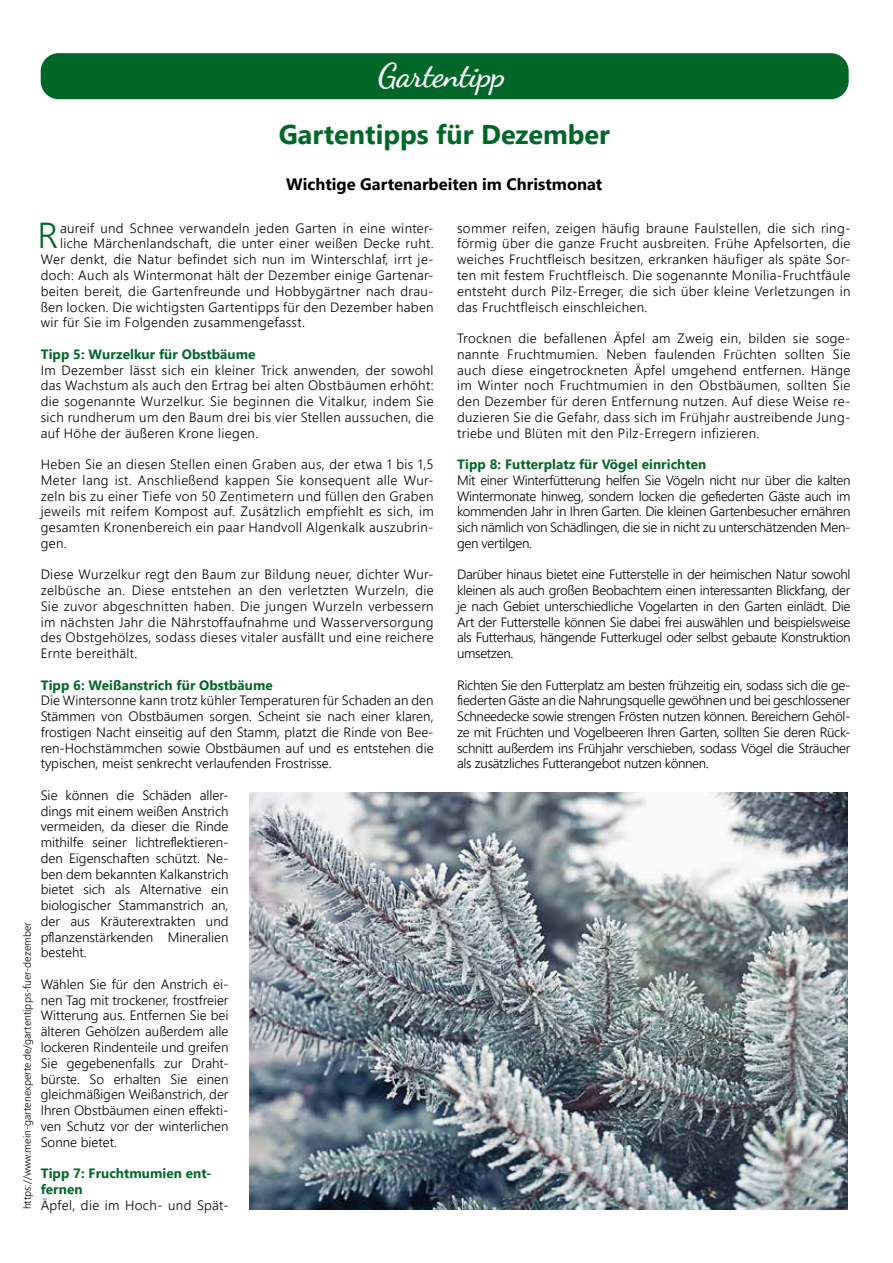
<style>
.page{position:relative;width:893px;height:1263px;background:#fff}
.page>*{position:absolute;margin:0;border:0;box-sizing:border-box;transform-origin:0 0}
.t1{font:300 36px "Segoe UI";color:#006728}
.t2{font:700 33px "Dancing Script";color:#fff}
.t3{font:700 27px "Segoe UI";color:#006728}
.t4{font:700 16.5px "Segoe UI";color:#000}
.t5{font:300 13.5px/15.8px "Segoe UI";letter-spacing:.025em;color:#000;text-align:justify}
.t6{font:700 13.5px/15.8px "Segoe UI";letter-spacing:.005em;color:#006728}
.t7{font:300 10.5px "Segoe UI";color:#000}
</style>
<div class="page">
<div style="left:41px;top:53px;width:808px;height:46px;background:#006728;border-radius:18px"></div>
<img style="left:250px;top:792px;width:598px;height:417px">
<h2 class="t2" style="left:378px;top:55px;width:129px">Gartentipp</h2>
<h3 class="t3" style="left:279px;top:109px;width:333px">Gartentipps für Dezember</h3>
<p class="t4" style="left:286px;top:168px;width:318px">Wichtige Gartenarbeiten im Christmonat</p>
<h1 class="t1" style="left:37px;top:207px;width:22px">R</h1>
<p class="t5" style="left:60px;top:220px;width:375px">aureif und Schnee verwandeln jeden Garten in eine winter-</p>
<p class="t5" style="left:60px;top:235px;width:375px">liche Märchenlandschaft, die unter einer weißen Decke ruht.</p>
<p class="t5" style="left:41px;top:251px;width:394px">Wer denkt, die Natur befindet sich nun im Winterschlaf, irrt je-</p>
<p class="t5" style="left:41px;top:267px;width:394px">doch: Auch als Wintermonat hält der Dezember einige Gartenar-</p>
<p class="t5" style="left:41px;top:283px;width:394px">beiten bereit, die Gartenfreunde und Hobbygärtner nach drau-</p>
<p class="t5" style="left:41px;top:298px;width:394px">ßen locken. Die wichtigsten Gartentipps für den Dezember haben</p>
<p class="t5" style="left:41px;top:314px;width:266px">wir für Sie im Folgenden zusammengefasst.</p>
<p class="t6" style="left:41px;top:345px;width:216px">Tipp 5: Wurzelkur für Obstbäume</p>
<p class="t5" style="left:41px;top:361px;width:394px">Im Dezember lässt sich ein kleiner Trick anwenden, der sowohl das Wachstum als auch den Ertrag bei alten Obstbäumen erhöht: die sogenannte Wurzelkur. Sie beginnen die Vitalkur, indem Sie sich rundherum um den Baum drei bis vier Stellen aussuchen, die auf Höhe der äußeren Krone liegen.</p>
<p class="t5" style="left:41px;top:456px;width:394px">Heben Sie an diesen Stellen einen Graben aus, der etwa 1 bis 1,5<br>Meter lang ist. Anschließend kappen Sie konsequent alle Wur&shy;zeln bis zu einer Tiefe von 50 Zentimetern und füllen den Graben jeweils mit reifem Kompost auf. Zusätzlich empfiehlt es sich, im gesamten Kronenbereich ein paar Handvoll Algenkalk auszubrin&shy;gen.</p>
<p class="t5" style="left:41px;top:566px;width:395px">Diese Wurzelkur regt den Baum zur Bildung neuer, dichter Wur&shy;zelbüsche an. Diese entstehen an den verletzten Wurzeln, die Sie zuvor abgeschnitten haben. Die jungen Wurzeln verbessern im nächsten Jahr die Nährstoffaufnahme und Wasserversorgung des Obstgehölzes, sodass dieses vitaler ausfällt und eine reichere Ernte bereithält.</p>
<p class="t6" style="left:41px;top:676px;width:234px">Tipp 6: Weißanstrich für Obstbäume</p>
<p class="t5" style="left:41px;top:692px;width:394px">Die Wintersonne kann trotz kühler Temperaturen für Schaden an den Stämmen von Obstbäumen sorgen. Scheint sie nach einer klaren, frostigen Nacht einseitig auf den Stamm, platzt die Rinde von Bee&shy;ren-Hochstämmchen sowie Obstbäumen auf und es entstehen die typischen, meist senkrecht verlaufenden Frostrisse.</p>
<p class="t5" style="left:41px;top:787px;width:189px">Sie können die Schäden aller&shy;dings mit einem weißen Anstrich vermeiden, da dieser die Rinde mithilfe seiner lichtreflektieren&shy;den Eigenschaften schützt. Ne&shy;ben dem bekannten Kalkanstrich bietet sich als Alternative ein biologischer Stammanstrich an, der aus Kräuterextrakten und pflanzenstärkenden Mineralien besteht.</p>
<p class="t5" style="left:41px;top:976px;width:189px">Wählen Sie für den Anstrich ei&shy;nen Tag mit trockener, frostfreier Witterung aus. Entfernen Sie bei älteren Gehölzen außerdem alle lockeren Rindenteile und greifen Sie gegebenenfalls zur Draht&shy;bürste. So erhalten Sie einen gleichmäßigen Weißanstrich, der Ihren Obstbäumen einen effekti&shy;ven Schutz vor der winterlichen Sonne bietet.</p>
<p class="t6" style="left:41px;top:1164px;width:172px">Tipp 7: Fruchtmumien ent&shy;fernen</p>
<p class="t5" style="left:41px;top:1196px;width:189px">Äpfel, die im Hoch- und Spät-</p>
<p class="t7" style="left:19px;top:1209px;width:289px;rotate:-90deg">https://www.mein-gartenexperte.de/gartentipps-fuer-dezember</p>
<p class="t5" style="left:457px;top:220px;width:395px">sommer reifen, zeigen häufig braune Faulstellen, die sich ring&shy;förmig über die ganze Frucht ausbreiten. Frühe Apfelsorten, die weiches Fruchtfleisch besitzen, erkranken häufiger als späte Sor&shy;ten mit festem Fruchtfleisch. Die sogenannte Monilia-Fruchtfäule entsteht durch Pilz-Erreger, die sich über kleine Verletzungen in das Fruchtfleisch einschleichen.</p>
<p class="t5" style="left:457px;top:330px;width:395px">Trocknen die befallenen Äpfel am Zweig ein, bilden sie soge&shy;nannte Fruchtmumien. Neben faulenden Früchten sollten Sie auch diese eingetrockneten Äpfel umgehend entfernen. Hänge im Winter noch Fruchtmumien in den Obstbäumen, sollten Sie den Dezember für deren Entfernung nutzen. Auf diese Weise re&shy;duzieren Sie die Gefahr, dass sich im Frühjahr austreibende Jung&shy;triebe und Blüten mit den Pilz-Erregern infizieren.</p>
<p class="t6" style="left:457px;top:455px;width:251px">Tipp 8: Futterplatz für Vögel einrichten</p>
<p class="t5" style="left:457px;top:472px;width:395px">Mit einer Winterfütterung helfen Sie Vögeln nicht nur über die kalten Wintermonate hinweg, sondern locken die gefiederten Gäste auch im kommenden Jahr in Ihren Garten. Die kleinen Gartenbesucher ernähren sich nämlich von Schädlingen, die sie in nicht zu unterschätzenden Men&shy;gen vertilgen.</p>
<p class="t5" style="left:457px;top:566px;width:395px">Darüber hinaus bietet eine Futterstelle in der heimischen Natur sowohl kleinen als auch großen Beobachtern einen interessanten Blickfang, der je nach Gebiet unterschiedliche Vogelarten in den Garten einlädt. Die Art der Futterstelle können Sie dabei frei auswählen und beispielsweise als Futterhaus, hängende Futterkugel oder selbst gebaute Konstruktion umsetzen.</p>
<p class="t5" style="left:457px;top:676px;width:395px">Richten Sie den Futterplatz am besten frühzeitig ein, sodass sich die ge&shy;fiederten Gäste an die Nahrungsquelle gewöhnen und bei geschlossener Schneedecke sowie strengen Frösten nutzen können. Bereichern Gehöl&shy;ze mit Früchten und Vogelbeeren Ihren Garten, sollten Sie deren Rück&shy;schnitt außerdem ins Frühjahr verschieben, sodass Vögel die Sträucher als zusätzliches Futterangebot nutzen können.</p>
</div>
